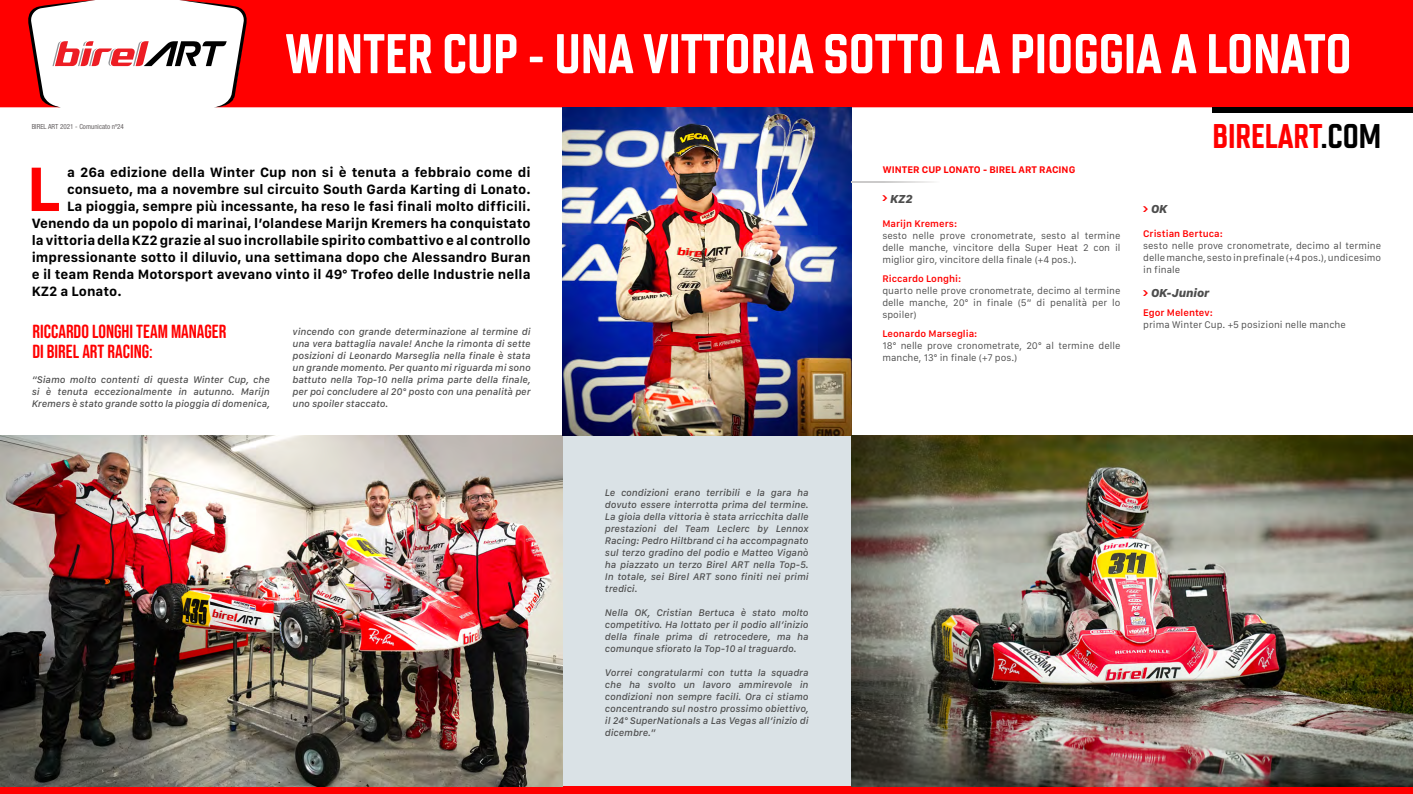
<style>
.page{position:relative;width:1413px;height:794px;background:#fff}
.page>*{position:absolute;margin:0;border:0;box-sizing:border-box;transform-origin:0 0}
.t1{font:700 65px "San Francisco Text";color:#f00}
.t2{font:700 55.8px "Chromoxome Pro";color:#fff}
.t3{font:700 34.2px "Chromoxome Pro";color:#f00}
.t4{font:19px/20px "Bebas Neue Semi Rounded";color:#f00}
.t5{font:700 14px "San Francisco Text";color:#000}
.t6{font:italic 800 12px "San Francisco Text";color:#4d4d4d}
.t7{font:italic 500 10px/12px "San Francisco Text";color:#4d4d4d;text-align:justify}
.t8{font:10px/12px "San Francisco Text";color:#4d4d4d;text-align:justify}
.t9{font:600 10px "San Francisco Text";color:#f00}
.t10{font:700 10px "San Francisco Text";color:#f00}
.t11{font:condensed 7px "Helvetica Neue LT Pro";color:#666263}
.s1{font-family:"Arrowstfb";font-weight:400;font-style:normal;font-size:7px;color:#f00}
.s2{color:#000}
</style>
<div class="page">
<div style="left:562px;top:436px;width:289px;height:350px;background:#dae2e6"></div>
<div style="left:0;top:786px;width:1413px;height:8px;background:#f00"></div>
<div style="left:249px;top:0;width:1164px;height:107px;background:#f00"></div>
<svg style="left:0;top:0;width:249px;height:107px"></svg>
<div style="left:1212px;top:107px;width:201px;height:6px;background:#000"></div>
<img style="left:0;top:436px;width:562px;height:350px">
<img style="left:562px;top:107px;width:289px;height:329px">
<img style="left:851px;top:436px;width:562px;height:350px">
<svg style="left:851px;top:182px;width:83px;height:1px"></svg>
<h2 class="t2" style="left:285px;top:21px;width:1067px">WINTER CUP - UNA VITTORIA SOTTO LA PIOGGIA A LONATO</h2>
<p class="t11" style="left:32px;top:122px;width:94px">BIREL ART 2021 - Comunicato nº24</p>
<h1 class="t1" style="left:26px;top:149px;width:36px">L</h1>
<h3 class="t5" style="left:67px;top:164px;width:465px">a 26a edizione della Winter Cup non si è tenuta a febbraio come di</h3>
<h3 class="t5" style="left:67px;top:181px;width:465px">consueto, ma a novembre sul circuito South Garda Karting di Lonato.</h3>
<h3 class="t5" style="left:67px;top:198px;width:465px">La pioggia, sempre più incessante, ha reso le fasi finali molto difficili.</h3>
<h3 class="t5" style="left:32px;top:215px;width:500px">Venendo da un popolo di marinai, l’olandese Marijn Kremers ha conquistato</h3>
<h3 class="t5" style="left:32px;top:232px;width:500px">la vittoria della KZ2 grazie al suo incrollabile spirito combattivo e al controllo</h3>
<h3 class="t5" style="left:32px;top:249px;width:500px">impressionante sotto il diluvio, una settimana dopo che Alessandro Buran</h3>
<h3 class="t5" style="left:32px;top:266px;width:500px">e il team Renda Motorsport avevano vinto il 49° Trofeo delle Industrie nella</h3>
<h3 class="t5" style="left:32px;top:283px;width:91px">KZ2 a Lonato.</h3>
<h3 class="t4" style="left:32px;top:321px;width:196px">RICCARDO LONGHI TEAM MANAGER<br>DI BIREL ART RACING:</h3>
<p class="t7" style="left:32px;top:374px;width:240px">“Siamo molto contenti di questa Winter Cup, che si è tenuta eccezionalmente in autunno. Marijn Kremers è stato grande sotto la pioggia di domenica,</p>
<p class="t7" style="left:292px;top:326px;width:240px">vincendo con grande determinazione al termine di una vera battaglia navale! Anche la rimonta di sette posizioni di Leonardo Marseglia nella finale è stata un grande momento. Per quanto mi riguarda mi sono battuto nella Top-10 nella prima parte della finale, per poi concludere al 20° posto con una penalità per uno spoiler staccato.</p>
<p class="t7" style="left:605px;top:486px;width:205px">Le condizioni erano terribili e la gara ha dovuto essere interrotta prima del termine.<br>La gioia della vittoria è stata arricchita dalle prestazioni del Team Leclerc by Lennox Racing: Pedro Hiltbrand ci ha accompagnato sul terzo gradino del podio e Matteo Viganò ha piazzato un terzo Birel ART nella Top-5.<br>In totale, sei Birel ART sono finiti nei primi tredici.</p>
<p class="t7" style="left:605px;top:606px;width:205px">Nella OK, Cristian Bertuca è stato molto competitivo. Ha lottato per il podio all’inizio della finale prima di retrocedere, ma ha comunque sfiorato la Top-10 al traguardo.</p>
<p class="t7" style="left:605px;top:666px;width:205px">Vorrei congratularmi con tutta la squadra che ha svolto un lavoro ammirevole in condizioni non sempre facili. Ora ci stiamo concentrando sul nostro prossimo obiettivo, il 24° SuperNationals a Las Vegas all’inizio di dicembre.”</p>
<p class="t10" style="left:883px;top:164px;width:194px">WINTER CUP LONATO - BIREL ART RACING</p>
<p class="t6" style="left:882px;top:191px;width:32px"><span class="s1">M</span> KZ2</p>
<p class="t9" style="left:882px;top:217px;width:76px">Marijn Kremers:</p>
<p class="t8" style="left:882px;top:230px;width:240px">sesto nelle prove cronometrate, sesto al termine delle manche, vincitore della Super Heat 2 con il miglior giro, vincitore della finale (+4 pos.).</p>
<p class="t9" style="left:882px;top:272px;width:80px">Riccardo Longhi:</p>
<p class="t8" style="left:882px;top:285px;width:240px">quarto nelle prove cronometrate, decimo al termine delle manche, 20° in finale (5” di penalità per lo spoiler)</p>
<p class="t9" style="left:882px;top:327px;width:97px">Leonardo Marseglia:</p>
<p class="t8" style="left:882px;top:340px;width:240px">18° nelle prove cronometrate, 20° al termine delle manche, 13° in finale (+7 pos.)</p>
<h3 class="t3" style="left:1212px;top:116px;width:170px">BIRELART<span class="s2">.COM</span></h3>
<p class="t6" style="left:1143px;top:201px;width:26px"><span class="s1">M</span> OK</p>
<p class="t9" style="left:1143px;top:227px;width:81px">Cristian Bertuca:</p>
<p class="t8" style="left:1143px;top:240px;width:240px">sesto nelle prove cronometrate, decimo al termine delle manche, sesto in prefinale (+4 pos.), undicesimo in finale</p>
<p class="t6" style="left:1143px;top:285px;width:68px"><span class="s1">M</span> OK-Junior</p>
<p class="t9" style="left:1143px;top:306px;width:71px">Egor Melentev:</p>
<p class="t8" style="left:1143px;top:319px;width:204px">prima Winter Cup. +5 posizioni nelle manche</p>
</div>
